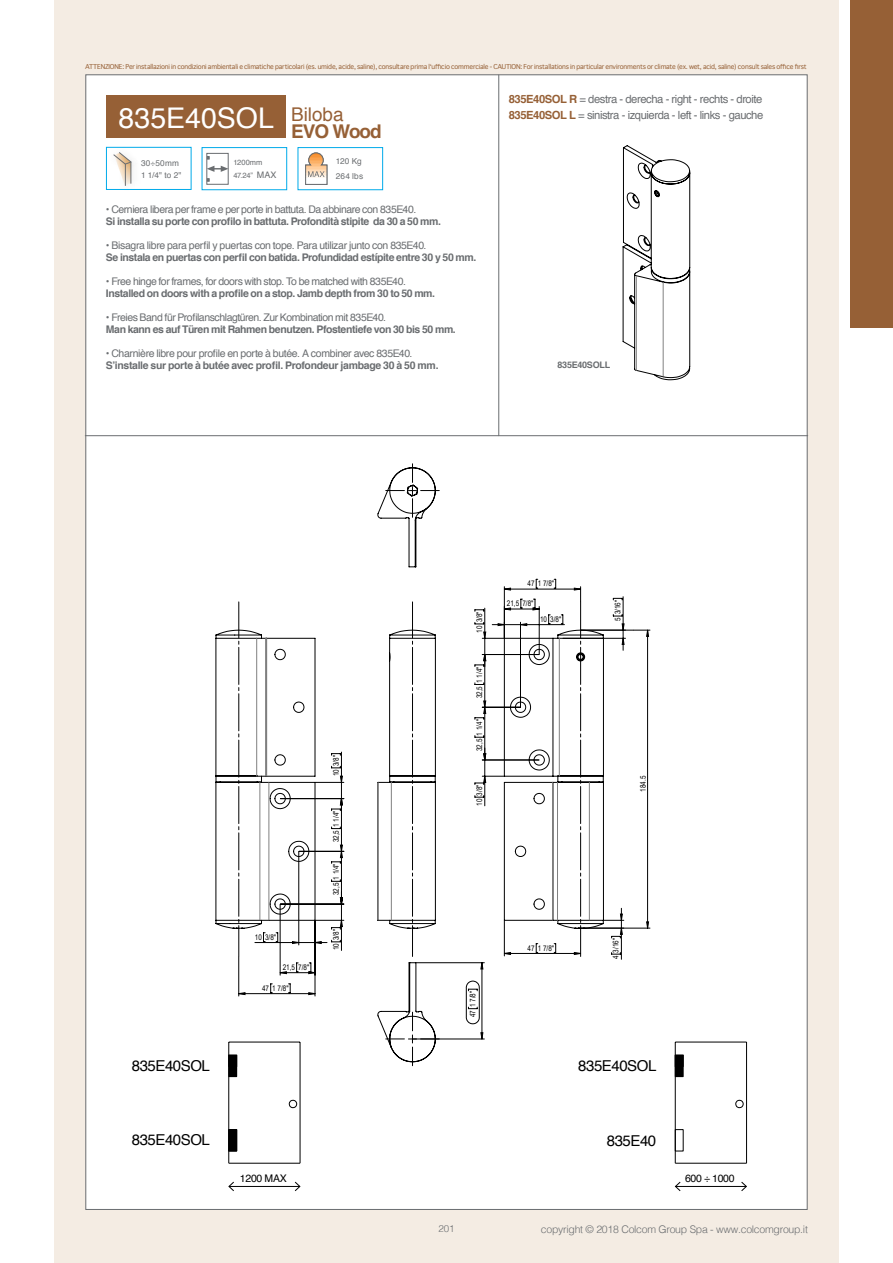
<style>
.page{position:relative;width:893px;height:1263px;background:#fff}
.page>*{position:absolute;margin:0;border:0;box-sizing:border-box;transform-origin:0 0}
.t1{font:30px "Helvetica";color:#fff}
.t2{font:28.5px "Helvetica";color:#fff}
.t3{font:700 18.9px "Helvetica";letter-spacing:-.05em;color:#966036}
.t4{font:18.9px "Helvetica";color:#966036}
.t5{font:15px "Helvetica";letter-spacing:-.03em;color:#000}
.t6{font:11.25px "Helvetica";letter-spacing:-.04em;color:#6a6d70}
.t7{font:700 10.5px "Helvetica";letter-spacing:-.04em;color:#6a6d70}
.t8{font:10.5px "Helvetica";letter-spacing:-.04em;color:#6a6d70}
.t9{font:300 10.5px "Helvetica";letter-spacing:-.025em;color:#6a6d70}
.t10{font:10.5px "Helvetica";letter-spacing:-.03em;color:#000}
.t11{font:300 9.75px "Helvetica";color:#6a6d70}
.t12{font:700 9px "Helvetica";letter-spacing:-.03em;color:#6a6d70}
.t13{font:8.25px/15px "Helvetica";letter-spacing:.025em;color:#6a6d70}
.t14{font:7.8px "Arial Narrow";color:#000}
.t15{font:7.5px/13.5px "Helvetica";color:#6a6d70}
.t16{font:6.45px "Geneva";letter-spacing:-.025em;color:#966036}
.s1{font-weight:700;color:#966036}
.s2{font-size:9px}
</style>
<div class="page">
<div style="left:54px;top:0;width:785px;height:1263px;background:#f4ece3"></div>
<div style="left:850px;top:0;width:43px;height:327px;background:#966036"></div>
<div style="left:85px;top:74px;width:722px;height:1136px;background:#fff;border:1px solid #6a6d70"></div>
<div style="left:106px;top:96px;width:180px;height:42px;background:#966036"></div>
<hr style="left:498px;top:75px;width:1px;height:361px;background:#6a6d70">
<hr style="left:85px;top:435px;width:723px;height:1px;background:#6a6d70">
<div style="left:675px;top:1055px;width:8px;height:21px;background:#000"></div>
<div style="left:229px;top:1055px;width:8px;height:21px;background:#000"></div>
<div style="left:229px;top:1055px;width:8px;height:22px;border:1px solid #000"></div>
<div style="left:229px;top:1129px;width:8px;height:22px;background:#000"></div>
<hr style="left:746px;top:1042px;width:1px;height:121px;background:#000">
<hr style="left:675px;top:1042px;width:1px;height:121px;background:#000">
<hr style="left:675px;top:1042px;width:71px;height:1px;background:#000">
<hr style="left:300px;top:1042px;width:1px;height:121px;background:#000">
<hr style="left:228px;top:1042px;width:1px;height:121px;background:#000">
<hr style="left:675px;top:1163px;width:71px;height:1px;background:#000">
<hr style="left:229px;top:1163px;width:71px;height:1px;background:#000">
<div style="left:675px;top:1129px;width:8px;height:22px;border:1px solid #000"></div>
<svg style="left:735px;top:1100px;width:8px;height:8px"></svg>
<svg style="left:289px;top:1100px;width:8px;height:8px"></svg>
<svg style="left:623px;top:145px;width:67px;height:235px"></svg>
<hr style="left:636px;top:276px;width:1px;height:94px;background:#818181">
<hr style="left:663px;top:282px;width:1px;height:95px;background:#818181">
<hr style="left:229px;top:1186px;width:71px;height:1px;background:#000">
<svg style="left:229px;top:1181px;width:5px;height:10px"></svg>
<svg style="left:295px;top:1181px;width:5px;height:10px"></svg>
<hr style="left:675px;top:1186px;width:71px;height:1px;background:#000">
<svg style="left:675px;top:1181px;width:6px;height:10px"></svg>
<svg style="left:741px;top:1181px;width:6px;height:10px"></svg>
<div style="left:298px;top:147px;width:85px;height:43px;border:1px solid #00aaea"></div>
<svg style="left:305px;top:152px;width:23px;height:33px"></svg>
<div style="left:202px;top:147px;width:85px;height:43px;border:1px solid #00aaea"></div>
<div style="left:206px;top:153px;width:23px;height:32px;border:1px solid #6a6d70"></div>
<svg style="left:207px;top:166px;width:21px;height:6px"></svg>
<svg style="left:207px;top:178px;width:3px;height:4px"></svg>
<div style="left:106px;top:147px;width:85px;height:43px;border:1px solid #00aaea"></div>
<div style="left:112px;top:145px;width:29px;height:47px;background:#000;opacity:.4"></div>
<div style="left:107px;top:148px;width:28px;height:46px;background:#000;opacity:.4"></div>
<div style="left:119px;top:155px;width:20px;height:18px;background:#fafafa"></div>
<svg style="left:113px;top:151px;width:19px;height:36px"></svg>
<hr style="left:581px;top:630px;width:52px;height:1px;background:#000">
<hr style="left:579px;top:928px;width:71px;height:1px;background:#000">
<hr style="left:563px;top:638px;width:62px;height:1px;background:#000">
<svg style="left:633px;top:630px;width:17px;height:298px"></svg>
<svg style="left:216px;top:579px;width:408px;height:487px"></svg>
<hr style="left:256px;top:638px;width:1px;height:138px;background:#818181">
<hr style="left:265px;top:638px;width:1px;height:138px;background:#818181">
<hr style="left:266px;top:638px;width:1px;height:138px;background:#818181">
<hr style="left:260px;top:782px;width:1px;height:138px;background:#818181">
<hr style="left:269px;top:782px;width:1px;height:138px;background:#818181">
<svg style="left:378px;top:464px;width:61px;height:103px"></svg>
<div style="left:166px;top:450px;width:216px;height:40px;background:#fff"></div>
<p class="t16" style="left:85px;top:63px;width:723px">ATTENZIONE: Per installazioni in condizioni ambientali e climatiche particolari (es. umide, acide, saline), consultare prima l‘ufficio commerciale - CAUTION: For installations in particular environments or climate (ex. wet, acid, saline) consult sales office first</p>
<p class="t6" style="left:509px;top:90px;width:255px"><span class="s1">835E40SOL R</span> = destra - derecha - right - rechts - droite</p>
<h3 class="t4" style="left:291px;top:99px;width:54px">Biloba</h3>
<p class="t6" style="left:509px;top:107px;width:256px"><span class="s1">835E40SOL L</span> = sinistra - izquierda - left - links - gauche</p>
<h3 class="t3" style="left:291px;top:116px;width:92px">EVO Wood</h3>
<h1 class="t1" style="left:140px;top:94px;width:113px">100E 10</h1>
<h2 class="t2" style="left:119px;top:96px;width:157px">835E40SOL</h2>
<p class="t13" style="left:141px;top:157px;width:42px;line-height:12px">30÷50mm<br>1 1/4" to 2"</p>
<p class="t15" style="left:233px;top:155px;width:45px">1200mm<br>47.24” <span class="s2">MAX</span></p>
<p class="t13" style="left:336px;top:154px;width:29px">120 Kg<br>264 lbs</p>
<p class="t8" style="left:106px;top:201px;width:312px">• Cerniera libera per frame e per porte in battuta. Da abbinare con 835E40.</p>
<p class="t7" style="left:106px;top:213px;width:337px">Si installa su porte con profilo in battuta. Profondità stipite da 30 a 50 mm.</p>
<p class="t8" style="left:106px;top:237px;width:322px">• Bisagra libre para perfil y puertas con tope. Para utilizar junto con 835E40.</p>
<p class="t7" style="left:106px;top:249px;width:372px">Se instala en puertas con perfil con batida. Profundidad estípite entre 30 y 50 mm.</p>
<p class="t8" style="left:106px;top:273px;width:302px">• Free hinge for frames, for doors with stop. To be matched with 835E40.</p>
<p class="t7" style="left:106px;top:285px;width:331px">Installed on doors with a profile on a stop. Jamb depth from 30 to 50 mm.</p>
<p class="t8" style="left:106px;top:309px;width:282px">• Freies Band für Profilanschlagtüren. Zur Kombination mit 835E40.</p>
<p class="t7" style="left:106px;top:321px;width:351px">Man kann es auf Türen mit Rahmen benutzen. Pfostentiefe von 30 bis 50 mm.</p>
<p class="t8" style="left:106px;top:345px;width:308px">• Charnière libre pour profile en porte à butée. A combiner avec 835E40.</p>
<p class="t7" style="left:106px;top:357px;width:334px">S’installe sur porte à butée avec profil. Profondeur jambage 30 à 50 mm.</p>
<p class="t12" style="left:558px;top:357px;width:54px">835E40SOLL</p>
<p class="t14" style="left:255px;top:931px;width:23px">10 3/8"</p>
<p class="t14" style="left:283px;top:961px;width:28px">21,5 7/8"</p>
<p class="t14" style="left:262px;top:982px;width:28px">47 1 7/8"</p>
<p class="t14" style="left:330px;top:776px;width:23px;rotate:-90deg">10 3/8"</p>
<p class="t14" style="left:330px;top:842px;width:33px;rotate:-90deg">32,5 1 1/4"</p>
<p class="t14" style="left:330px;top:895px;width:33px;rotate:-90deg">32,5 1 1/4"</p>
<p class="t14" style="left:330px;top:950px;width:23px;rotate:-90deg">10 3/8"</p>
<p class="t14" style="left:473px;top:632px;width:23px;rotate:-90deg">10 3/8"</p>
<p class="t14" style="left:473px;top:698px;width:33px;rotate:-90deg">32,5 1 1/4"</p>
<p class="t14" style="left:473px;top:751px;width:33px;rotate:-90deg">32,5 1 1/4"</p>
<p class="t14" style="left:473px;top:806px;width:23px;rotate:-90deg">10 3/8"</p>
<p class="t14" style="left:528px;top:578px;width:28px">47 1 7/8"</p>
<p class="t14" style="left:507px;top:598px;width:28px">21,5 7/8"</p>
<p class="t14" style="left:540px;top:613px;width:23px">10 3/8"</p>
<p class="t14" style="left:612px;top:621px;width:23px;rotate:-90deg">5 3/16"</p>
<p class="t14" style="left:637px;top:792px;width:17px;rotate:-90deg">184.5</p>
<p class="t14" style="left:467px;top:1017px;width:28px;rotate:-90deg">47 1 7/8"</p>
<p class="t14" style="left:528px;top:942px;width:28px">47 1 7/8"</p>
<p class="t14" style="left:610px;top:959px;width:23px;rotate:-90deg">4 3/16"</p>
<h3 class="t5" style="left:132px;top:1054px;width:80px">835E40SOL</h3>
<h3 class="t5" style="left:578px;top:1054px;width:80px">835E40SOL</h3>
<h3 class="t5" style="left:132px;top:1128px;width:80px">835E40SOL</h3>
<h3 class="t5" style="left:607px;top:1129px;width:51px">835E40</h3>
<p class="t10" style="left:240px;top:1170px;width:48px">1200 MAX</p>
<p class="t10" style="left:685px;top:1170px;width:51px">600 ÷ 1000</p>
<p class="t11" style="left:438px;top:1220px;width:18px">201</p>
<p class="t9" style="left:541px;top:1220px;width:268px">copyright © 2018 Colcom Group Spa - www.colcomgroup.it</p>
</div>
